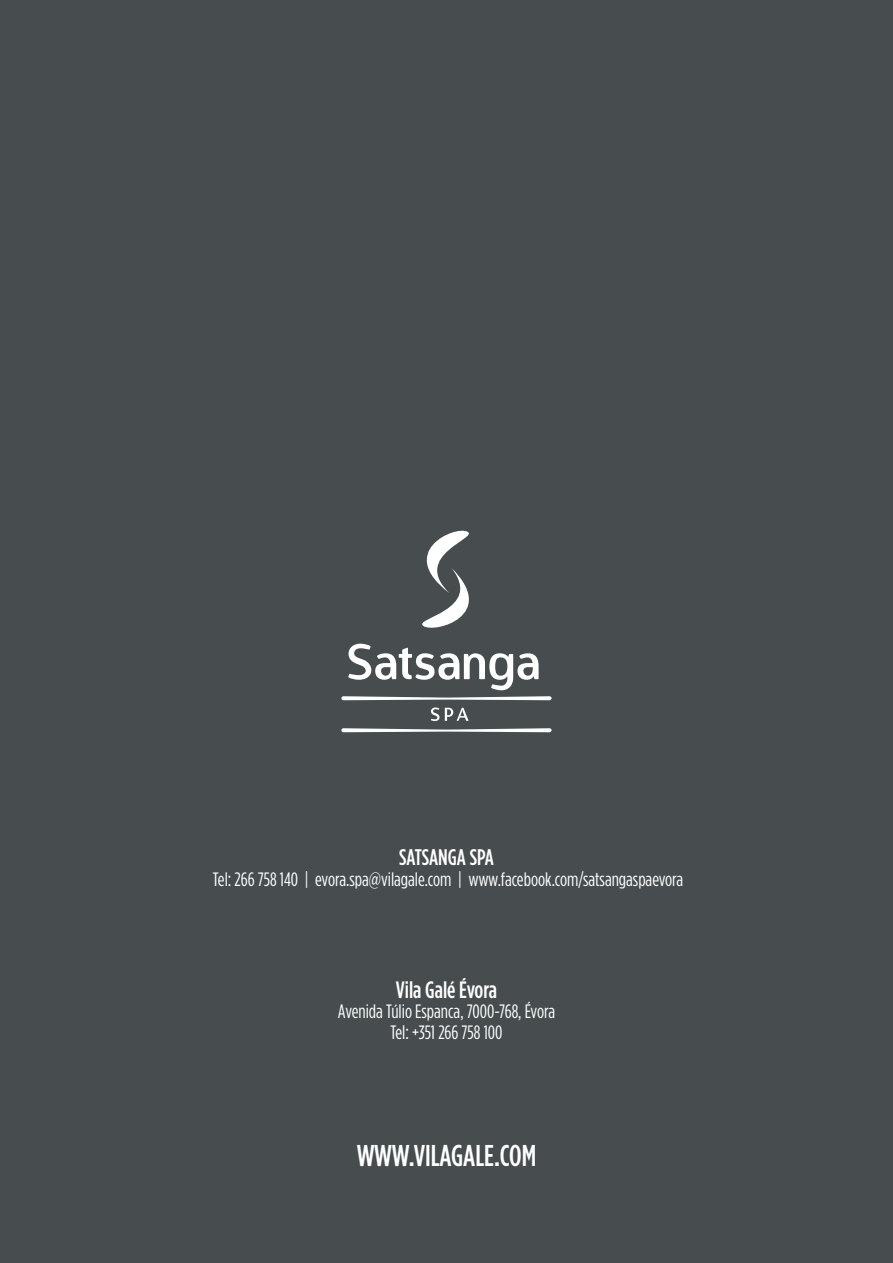
<style>
.page{position:relative;width:893px;height:1263px;background:#474d4e}
.page>*{position:absolute;margin:0;border:0;box-sizing:border-box;transform-origin:0 0}
.t1{font:500 30px "Gotham Condensed";color:#fff}
.t2{font:500 23.7px "Gotham Condensed";color:#fff}
.t3{font:500 22.5px "Gotham Condensed";color:#fff}
.t4{font:19.35px/20.4px "Gotham Condensed";color:#fff;text-align:center}
</style>
<div class="page">
<svg style="left:348px;top:644px;width:191px;height:46px"></svg>
<svg style="left:431px;top:707px;width:8px;height:14px"></svg>
<svg style="left:445px;top:708px;width:24px;height:13px"></svg>
<svg style="left:341px;top:728px;width:211px;height:4px"></svg>
<svg style="left:341px;top:696px;width:211px;height:4px"></svg>
<svg style="left:422px;top:530px;width:47px;height:98px"></svg>
<p class="t3" style="left:399px;top:844px;width:96px">SATSANGA SPA</p>
<p class="t4" style="left:213px;top:868px;width:472px">Tel: 266 758 140 | evora.spa@vilagale.com | www.facebook.com/satsangaspaevora</p>
<p class="t2" style="left:396px;top:976px;width:103px">Vila Galé Évora</p>
<p class="t4" style="left:338px;top:1001px;width:219px">Avenida Túlio Espanca, 7000-768, Évora<br>Tel: +351 266 758 100</p>
<h1 class="t1" style="left:357px;top:1138px;width:181px">WWW.VILAGALE.COM</h1>
</div>
